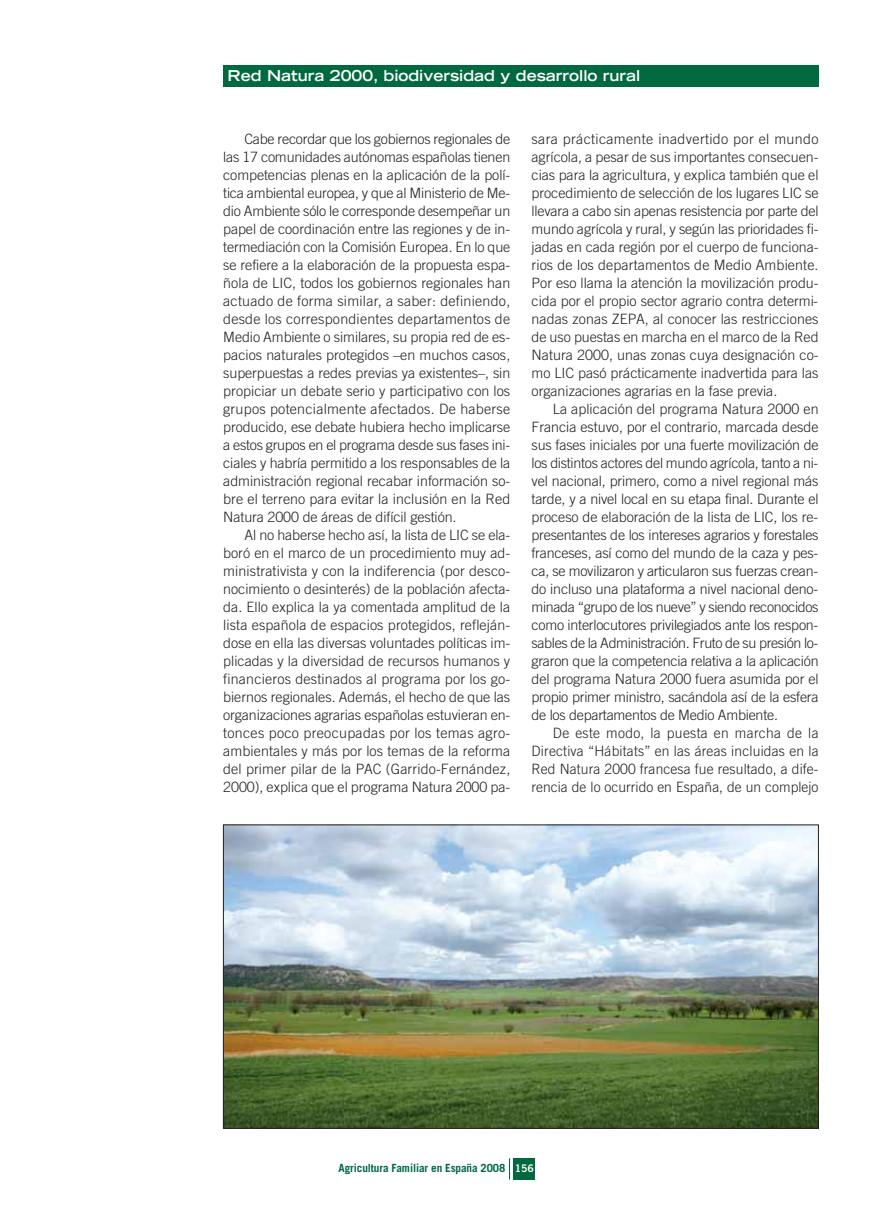
<style>
.page{position:relative;width:893px;height:1212px;background:#fff}
.page>*{position:absolute;margin:0;border:0;box-sizing:border-box;transform-origin:0 0}
.t1{font:700 expanded 15px "Trade Gothic LH";color:#fff}
.t2{font:300 14.25px "Trade Gothic";color:#231f20}
.t3{font:300 14.25px "Trade Gothic";letter-spacing:.02em;color:#231f20}
.t4{font:300 14.25px "Trade Gothic";letter-spacing:-.02em;color:#231f20}
.t5{font:300 14.25px "Trade Gothic";letter-spacing:-.025em;color:#231f20}
.t6{font:300 14.25px "Trade Gothic";letter-spacing:.025em;color:#231f20}
.t7{font:700 11.25px "Trade Gothic";letter-spacing:-.01em;color:#00693f}
.s1{font-family:"Trade Gothic Bold Two";font-weight:400;font-size:10.5px;color:#fff}
</style>
<div class="page">
<div style="left:223px;top:65px;width:596px;height:22px;background:#00693f"></div>
<div style="left:514px;top:1158px;width:21px;height:21px;background:#00693f"></div>
<svg style="left:509px;top:1158px;width:1px;height:21px"></svg>
<img style="left:225px;top:827px;width:592px;height:299px">
<p class="t1" style="left:227px;top:71px;width:414px">Red Natura 2000, biodiversidad y desarrollo rural</p>
<p class="t2" style="left:244px;top:134px;width:267px">Cabe recordar que los gobiernos regionales de</p>
<p class="t2" style="left:223px;top:152px;width:289px">las 17 comunidades autónomas españolas tienen</p>
<p class="t2" style="left:223px;top:170px;width:288px">competencias plenas en la aplicación de la polí-</p>
<p class="t2" style="left:223px;top:188px;width:288px">tica ambiental europea, y que al Ministerio de Me-</p>
<p class="t2" style="left:223px;top:206px;width:288px">dio Ambiente sólo le corresponde desempeñar un</p>
<p class="t2" style="left:223px;top:224px;width:288px">papel de coordinación entre las regiones y de in-</p>
<p class="t2" style="left:223px;top:242px;width:289px">termediación con la Comisión Europea. En lo que</p>
<p class="t2" style="left:223px;top:260px;width:288px">se refiere a la elaboración de la propuesta espa-</p>
<p class="t2" style="left:223px;top:278px;width:289px">ñola de LIC, todos los gobiernos regionales han</p>
<p class="t3" style="left:223px;top:296px;width:289px">actuado de forma similar, a saber: definiendo,</p>
<p class="t2" style="left:223px;top:314px;width:288px">desde los correspondientes departamentos de</p>
<p class="t2" style="left:223px;top:332px;width:288px">Medio Ambiente o similares, su propia red de es-</p>
<p class="t2" style="left:223px;top:350px;width:289px">pacios naturales protegidos –en muchos casos,</p>
<p class="t2" style="left:223px;top:368px;width:289px">superpuestas a redes previas ya existentes–, sin</p>
<p class="t2" style="left:223px;top:386px;width:289px">propiciar un debate serio y participativo con los</p>
<p class="t3" style="left:223px;top:404px;width:289px">grupos potencialmente afectados. De haberse</p>
<p class="t2" style="left:223px;top:422px;width:288px">producido, ese debate hubiera hecho implicarse</p>
<p class="t4" style="left:223px;top:440px;width:288px">a estos grupos en el programa desde sus fases ini-</p>
<p class="t2" style="left:223px;top:458px;width:288px">ciales y habría permitido a los responsables de la</p>
<p class="t2" style="left:223px;top:476px;width:288px">administración regional recabar información so-</p>
<p class="t2" style="left:223px;top:494px;width:289px">bre el terreno para evitar la inclusión en la Red</p>
<p class="t2" style="left:223px;top:512px;width:235px">Natura 2000 de áreas de difícil gestión.</p>
<p class="t2" style="left:244px;top:530px;width:267px">Al no haberse hecho así, la lista de LIC se ela-</p>
<p class="t2" style="left:223px;top:548px;width:289px">boró en el marco de un procedimiento muy ad-</p>
<p class="t2" style="left:223px;top:566px;width:289px">ministrativista y con la indiferencia (por desco-</p>
<p class="t2" style="left:223px;top:584px;width:289px">nocimiento o desinterés) de la población afecta-</p>
<p class="t2" style="left:223px;top:602px;width:289px">da. Ello explica la ya comentada amplitud de la</p>
<p class="t2" style="left:223px;top:620px;width:289px">lista española de espacios protegidos, refleján-</p>
<p class="t2" style="left:223px;top:638px;width:289px">dose en ella las diversas voluntades políticas im-</p>
<p class="t2" style="left:223px;top:656px;width:289px">plicadas y la diversidad de recursos humanos y</p>
<p class="t2" style="left:223px;top:674px;width:289px">financieros destinados al programa por los go-</p>
<p class="t2" style="left:223px;top:692px;width:289px">biernos regionales. Además, el hecho de que las</p>
<p class="t2" style="left:223px;top:710px;width:289px">organizaciones agrarias españolas estuvieran en-</p>
<p class="t3" style="left:223px;top:728px;width:289px">tonces poco preocupadas por los temas agro-</p>
<p class="t2" style="left:223px;top:746px;width:288px">ambientales y más por los temas de la reforma</p>
<p class="t2" style="left:223px;top:764px;width:289px">del primer pilar de la PAC (Garrido-Fernández,</p>
<p class="t2" style="left:223px;top:782px;width:289px">2000), explica que el programa Natura 2000 pa-</p>
<p class="t6" style="left:531px;top:134px;width:288px">sara prácticamente inadvertido por el mundo</p>
<p class="t2" style="left:531px;top:152px;width:289px">agrícola, a pesar de sus importantes consecuen-</p>
<p class="t2" style="left:531px;top:170px;width:289px">cias para la agricultura, y explica también que el</p>
<p class="t2" style="left:531px;top:188px;width:288px">procedimiento de selección de los lugares LIC se</p>
<p class="t2" style="left:531px;top:206px;width:289px">llevara a cabo sin apenas resistencia por parte del</p>
<p class="t2" style="left:531px;top:224px;width:289px">mundo agrícola y rural, y según las prioridades fi-</p>
<p class="t2" style="left:531px;top:242px;width:289px">jadas en cada región por el cuerpo de funciona-</p>
<p class="t2" style="left:531px;top:260px;width:289px">rios de los departamentos de Medio Ambiente.</p>
<p class="t2" style="left:531px;top:278px;width:289px">Por eso llama la atención la movilización produ-</p>
<p class="t2" style="left:531px;top:296px;width:288px">cida por el propio sector agrario contra determi-</p>
<p class="t2" style="left:531px;top:314px;width:289px">nadas zonas ZEPA, al conocer las restricciones</p>
<p class="t2" style="left:531px;top:332px;width:289px">de uso puestas en marcha en el marco de la Red</p>
<p class="t2" style="left:531px;top:350px;width:289px">Natura 2000, unas zonas cuya designación co-</p>
<p class="t2" style="left:531px;top:368px;width:288px">mo LIC pasó prácticamente inadvertida para las</p>
<p class="t2" style="left:531px;top:386px;width:247px">organizaciones agrarias en la fase previa.</p>
<p class="t2" style="left:553px;top:404px;width:267px">La aplicación del programa Natura 2000 en</p>
<p class="t2" style="left:531px;top:422px;width:289px">Francia estuvo, por el contrario, marcada desde</p>
<p class="t2" style="left:531px;top:440px;width:289px">sus fases iniciales por una fuerte movilización de</p>
<p class="t4" style="left:531px;top:458px;width:288px">los distintos actores del mundo agrícola, tanto a ni-</p>
<p class="t2" style="left:531px;top:476px;width:289px">vel nacional, primero, como a nivel regional más</p>
<p class="t2" style="left:531px;top:494px;width:289px">tarde, y a nivel local en su etapa final. Durante el</p>
<p class="t2" style="left:531px;top:512px;width:288px">proceso de elaboración de la lista de LIC, los re-</p>
<p class="t2" style="left:531px;top:530px;width:289px">presentantes de los intereses agrarios y forestales</p>
<p class="t2" style="left:531px;top:548px;width:288px">franceses, así como del mundo de la caza y pes-</p>
<p class="t2" style="left:531px;top:566px;width:288px">ca, se movilizaron y articularon sus fuerzas crean-</p>
<p class="t2" style="left:531px;top:584px;width:288px">do incluso una plataforma a nivel nacional deno-</p>
<p class="t5" style="left:531px;top:602px;width:289px">minada “grupo de los nueve” y siendo reconocidos</p>
<p class="t2" style="left:531px;top:620px;width:288px">como interlocutores privilegiados ante los respon-</p>
<p class="t5" style="left:531px;top:638px;width:288px">sables de la Administración. Fruto de su presión lo-</p>
<p class="t2" style="left:531px;top:656px;width:289px">graron que la competencia relativa a la aplicación</p>
<p class="t2" style="left:531px;top:674px;width:289px">del programa Natura 2000 fuera asumida por el</p>
<p class="t2" style="left:531px;top:692px;width:289px">propio primer ministro, sacándola así de la esfera</p>
<p class="t2" style="left:531px;top:710px;width:248px">de los departamentos de Medio Ambiente.</p>
<p class="t6" style="left:553px;top:728px;width:267px">De este modo, la puesta en marcha de la</p>
<p class="t2" style="left:531px;top:746px;width:289px">Directiva “Hábitats” en las áreas incluidas en la</p>
<p class="t2" style="left:531px;top:764px;width:289px">Red Natura 2000 francesa fue resultado, a dife-</p>
<p class="t2" style="left:531px;top:782px;width:288px">rencia de lo ocurrido en España, de un complejo</p>
<p class="t7" style="left:339px;top:1164px;width:197px">Agricultura Familiar en España 2008 <span class="s1">156</span></p>
</div>
